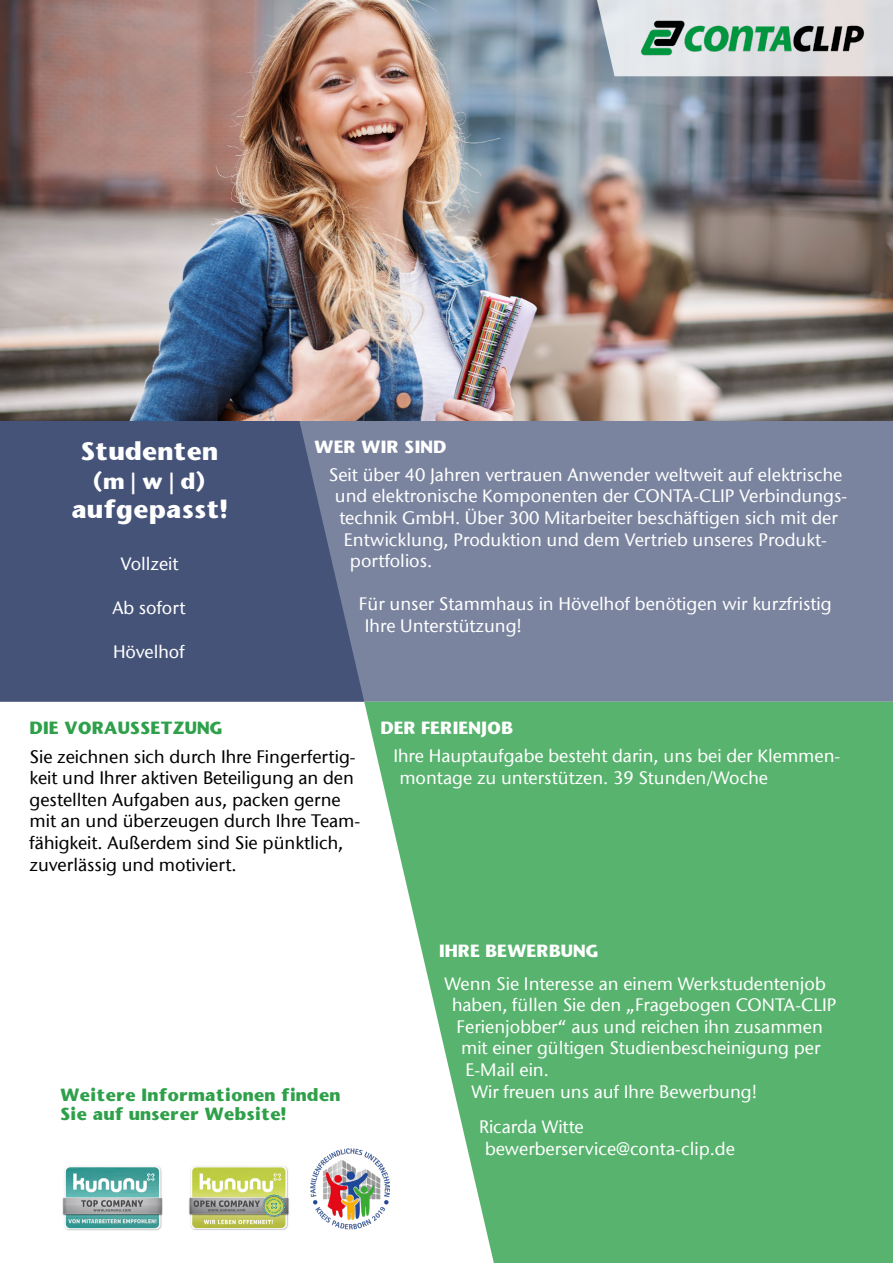
<style>
.page{position:relative;width:893px;height:1263px;background:#fff}
.page>*{position:absolute;margin:0;border:0;box-sizing:border-box;transform-origin:0 0}
.t1{font:700 24px "Stone Sans";color:#fff}
.t2{font:700 21px "Stone Sans";color:#fff}
.t3{font:500 18px/21.6px "Stone Sans ITC";color:#fff}
.t4{font:500 18px/21.6px "Stone Sans ITC";color:#020203}
.t5{font:700 16.5px/19.8px "Stone Sans";color:#2ea049}
.t6{font:700 16.5px "Stone Sans";color:#fff}
</style>
<div class="page">
<img style="left:0;top:0;width:893px;height:421px">
<div style="left:364px;top:421px;width:529px;height:281px;background:#7a849f"></div>
<svg style="left:364px;top:702px;width:529px;height:561px;fill:#57b36d"></svg>
<svg style="left:0;top:421px;width:364px;height:281px;fill:#455378"></svg>
<svg style="left:547px;top:0;width:346px;height:76px"></svg>
<img style="left:310px;top:1148px;width:80px;height:82px">
<img style="left:62px;top:1166px;width:100px;height:64px">
<img style="left:189px;top:1166px;width:100px;height:64px">
<img style="left:639px;top:17px;width:225px;height:41px">
<h1 class="t1" style="left:80px;top:435px;width:139px">Studenten</h1>
<p class="t2" style="left:93px;top:467px;width:114px">(m | w | d)</p>
<h1 class="t1" style="left:71px;top:493px;width:158px">aufgepasst!</h1>
<p class="t3" style="left:121px;top:553px;width:59px">Vollzeit</p>
<p class="t3" style="left:112px;top:597px;width:75px">Ab sofort</p>
<p class="t3" style="left:113px;top:641px;width:73px">Hövelhof</p>
<p class="t6" style="left:314px;top:435px;width:134px">WER WIR SIND</p>
<p class="t3" style="left:329px;top:464px;width:515px">Seit über 40 Jahren vertrauen Anwender weltweit auf elektrische</p>
<p class="t3" style="left:335px;top:485px;width:514px">und elektronische Komponenten der CONTA-CLIP Verbindungs-</p>
<p class="t3" style="left:339px;top:507px;width:500px">technik GmbH. Über 300 Mitarbeiter beschäftigen sich mit der</p>
<p class="t3" style="left:344px;top:528px;width:485px">Entwicklung, Produktion und dem Vertrieb unseres Produkt-</p>
<p class="t3" style="left:350px;top:550px;width:84px">portfolios.</p>
<p class="t3" style="left:365px;top:593px;width:468px;text-indent:-6px">Für unser Stammhaus in Hövelhof benötigen wir kurzfristig<br>Ihre Unterstützung!</p>
<p class="t5" style="left:30px;top:718px;width:194px">DIE VORAUSSETZUNG</p>
<p class="t4" style="left:30px;top:745px;width:332px">Sie zeichnen sich durch Ihre Fingerfertig&shy;keit und Ihrer aktiven Beteiligung an den gestellten Aufgaben aus, packen gerne mit an und überzeugen durch Ihre Team&shy;fähigkeit. Außerdem sind Sie pünktlich, zuverlässig und motiviert.</p>
<p class="t6" style="left:380px;top:717px;width:134px">DER FERIENJOB</p>
<p class="t3" style="left:399px;top:745px;width:442px;text-indent:-6px">Ihre Hauptaufgabe besteht darin, uns bei der Klemmen&shy;montage zu unterstützen. 39 Stunden/Woche</p>
<p class="t5" style="left:60px;top:1084px;width:282px">Weitere Informationen finden<br>Sie auf unserer Website!</p>
<p class="t6" style="left:439px;top:939px;width:161px">IHRE BEWERBUNG</p>
<p class="t3" style="left:445px;top:972px;width:383px">Wenn Sie Interesse an einem Werkstudentenjob</p>
<p class="t3" style="left:452px;top:994px;width:386px">haben, füllen Sie den „Fragebogen CONTA-CLIP</p>
<p class="t3" style="left:457px;top:1015px;width:368px">Ferienjobber“ aus und reichen ihn zusammen</p>
<p class="t3" style="left:461px;top:1037px;width:361px">mit einer gültigen Studienbescheinigung per</p>
<p class="t3" style="left:466px;top:1059px;width:85px">E-Mail ein.</p>
<p class="t3" style="left:472px;top:1080px;width:287px">Wir freuen uns auf Ihre Bewerbung!</p>
<p class="t3" style="left:485px;top:1116px;width:251px;text-indent:-6px">Ricarda Witte bewerberservice@conta-clip.de</p>
</div>
